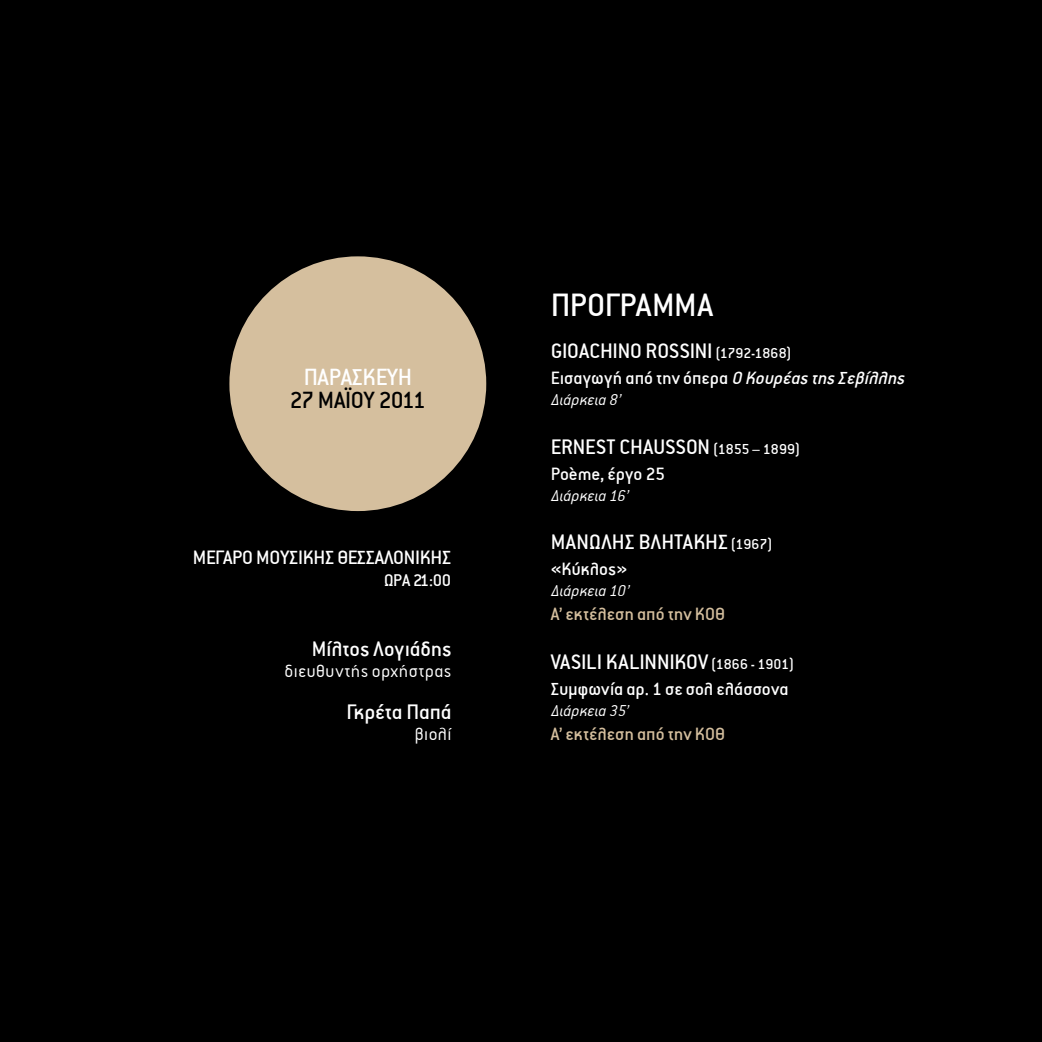
<style>
.page{position:relative;width:1042px;height:1042px;background:#fff}
.page>*{position:absolute;margin:0;border:0;box-sizing:border-box;transform-origin:0 0}
.t1{font:500 35px "PF Premier";color:#fff}
.t2{font:500 25.38px "PF Premier";letter-spacing:-.05em;color:#000}
.t3{font:500 25.38px "PF Premier";color:#fff}
.t4{font:500 22.75px "PF Premier";letter-spacing:.01em;color:#fff}
.t5{font:500 21px "PF Premier";color:#fff}
.t6{font:500 19.25px "PF Premier";letter-spacing:.01em;color:#fff}
.t7{font:500 19.25px "PF Premier";letter-spacing:.015em;color:#d5bf9e}
.t8{font:300 19.25px "PF Premier";letter-spacing:.03em;color:#fff}
.t9{font:500 18.38px "PF Premier";color:#fff}
.t10{font:italic 300 17.15px "PF Premier";letter-spacing:.01em;color:#fff}
.t11{font:500 15.58px "PF Premier";color:#fff}
.s1{font-style:italic}
</style>
<div class="page">
<div style="left:1px;top:0;width:1041px;height:1042px;background:#000"></div>
<div style="left:229px;top:256px;width:257px;height:255px;background:#d5bf9e;border-radius:50%"></div>
<p class="t3" style="left:304px;top:365px;width:27px">ΠΑΡΑΣΚΕ</p>
<p class="t3" style="left:387px;top:365px;width:23px">ΥΉ</p>
<p class="t2" style="left:290px;top:388px;width:137px">27 ΜΑΐΟΥ 2011</p>
<p class="t5" style="left:193px;top:546px;width:11px">ΜΕΓΑΡΟ</p>
<p class="t5" style="left:256px;top:546px;width:43px">ΜΟΥΣΙΚΗΣ</p>
<p class="t5" style="left:337px;top:546px;width:11px">ΘΕΣΣΑΛΟΝΙΚΗΣ</p>
<p class="t9" style="left:384px;top:571px;width:69px">ΩΡΑ 21:00</p>
<p class="t4" style="left:312px;top:637px;width:141px">ΜΊΛΤΟΣ ΛΟΓΙΆΔΗΣ</p>
<p class="t8" style="left:284px;top:662px;width:168px">διευθυντής ορχήστρας</p>
<p class="t4" style="left:346px;top:700px;width:107px">ΓΚΡΈΤΑ ΠΑΠΆ</p>
<p class="t8" style="left:414px;top:725px;width:38px">βιολί</p>
<h1 class="t1" style="left:551px;top:288px;width:164px">ΠΡΟΓΡΑΜΜΑ</h1>
<p class="t4" style="left:551px;top:340px;width:22px">GIOACHINO</p>
<p class="t4" style="left:645px;top:340px;width:22px">ROSSINI</p>
<p class="t11" style="left:715px;top:346px;width:78px">(1792-1868)</p>
<p class="t6" style="left:551px;top:369px;width:359px">ΕΙΣΑΓΩΓΉ ΑΠΌ ΤΗΝ ΌΠΕΡΑ <span class="s1">Ο ΚουρέαςτηςΣεβίλλης</span></p>
<p class="t10" style="left:551px;top:392px;width:71px">Διάρκεια 8’</p>
<p class="t4" style="left:551px;top:435px;width:22px">ERNEST</p>
<p class="t4" style="left:619px;top:435px;width:58px">CHAUSSON</p>
<p class="t11" style="left:713px;top:441px;width:88px">(1855 – 1899)</p>
<p class="t6" style="left:551px;top:464px;width:116px">PO`EME, ΈΡΓΟ 25</p>
<p class="t10" style="left:551px;top:487px;width:79px">Διάρκεια 16’</p>
<p class="t4" style="left:551px;top:531px;width:28px">ΜΑΝΏΛΗΣ</p>
<p class="t4" style="left:639px;top:531px;width:24px">ΒΛΗΤΆΚΗΣ</p>
<p class="t11" style="left:731px;top:536px;width:43px">(1967)</p>
<p class="t6" style="left:551px;top:559px;width:78px">«ΚΎΚΛΟΣ»</p>
<p class="t10" style="left:551px;top:582px;width:79px">Διάρκεια 10’</p>
<p class="t7" style="left:551px;top:605px;width:176px">A’ ΕΚΤΈΛΕΣΗ ΑΠΌ ΤΗΝ ΚΟΘ</p>
<p class="t4" style="left:551px;top:650px;width:19px">VASILI</p>
<p class="t4" style="left:606px;top:650px;width:24px">KALINNIKOV</p>
<p class="t11" style="left:711px;top:656px;width:84px">(1866 - 1901)</p>
<p class="t6" style="left:551px;top:679px;width:239px">ΣΥΜΦΩΝΊΑ ΑΡ. 1 ΣΕ ΣΟΛ ΕΛΆΣΣΟΝΑ</p>
<p class="t10" style="left:551px;top:702px;width:79px">Διάρκεια 35’</p>
<p class="t7" style="left:551px;top:724px;width:176px">A’ ΕΚΤΈΛΕΣΗ ΑΠΌ ΤΗΝ ΚΟΘ</p>
</div>
